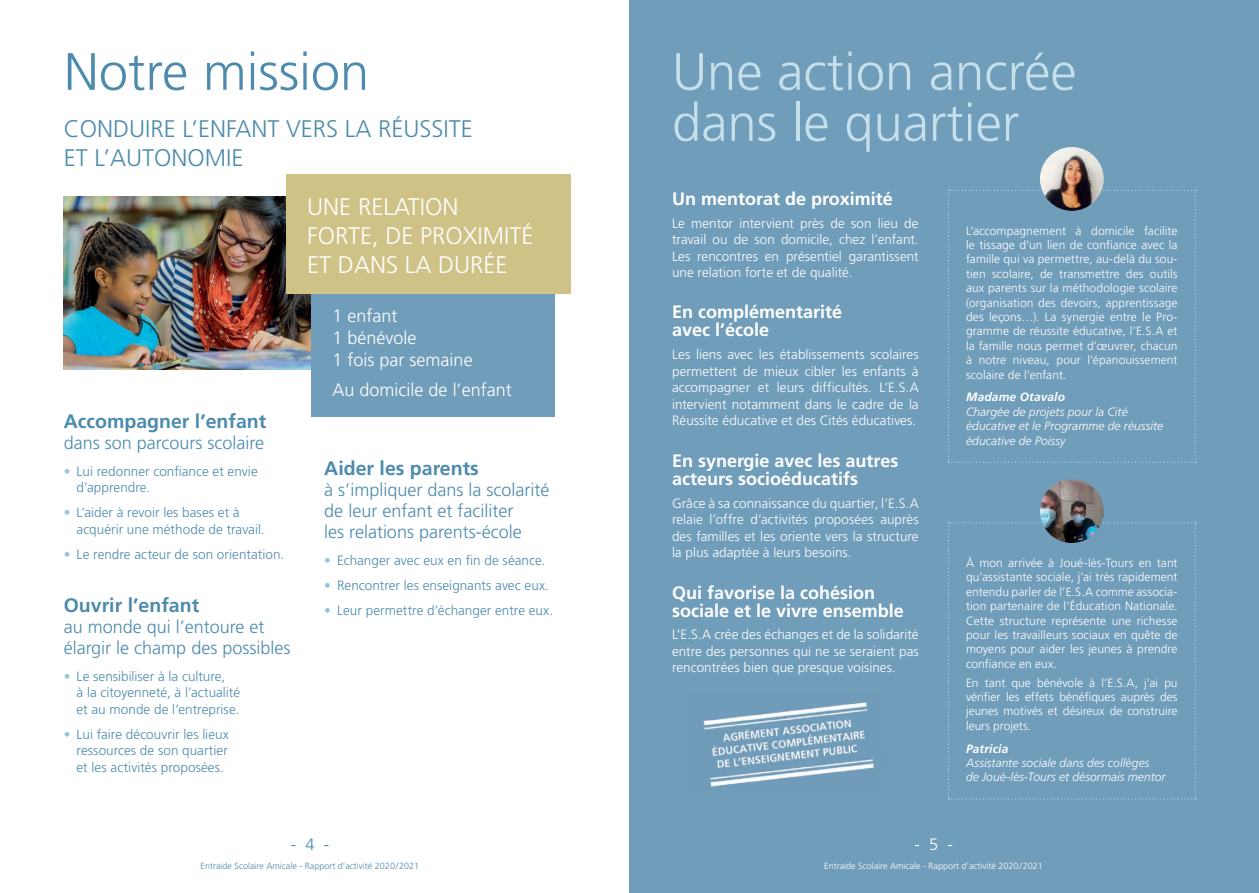
<style>
.page{position:relative;width:1259px;height:893px;background:#fff}
.page>*{position:absolute;margin:0;border:0;box-sizing:border-box;transform-origin:0 0}
.t1{font:52.5px/51px "Frutiger LT 45 Lt";color:#c5dfeb}
.t2{font:52.5px "Frutiger LT 45 Lt";color:#4c8bad}
.t3{font:24px/28.8px "Frutiger LT 45 Lt";color:#4c8bad}
.t4{font:24px/28.8px "Frutiger LT 45 Lt";color:#fff}
.t5{font:19.5px "Frutiger LT 65 Bd";color:#4c8bad}
.t6{font:18px/21px "Frutiger LT 45 Lt";color:#4c8bad}
.t7{font:18px/18px "Frutiger LT 65 Bd";color:#fff}
.t8{font:18px/21.6px "Frutiger LT 45 Lt";color:#fff}
.t9{font:16.5px "Frutiger LT 45 Lt";color:#fff}
.t10{font:16.5px "Frutiger LT 45 Lt";color:#4c8bad}
.t11{font:13.5px/16.5px "Frutiger LT 45 Lt";letter-spacing:.005em;color:#fff;text-align:justify}
.t12{font:13.5px/16.5px "Frutiger LT 45 Lt";letter-spacing:.005em;color:#4c8bad}
.t13{font:12px/14.4px "Frutiger LT 45 Lt";letter-spacing:.005em;color:#fff;text-align:justify}
.t14{font:12px/14.4px "Frutiger LT 46 Lt It";letter-spacing:.01em;color:#fff}
.t15{font:12px "Frutiger LT 66 Bd It";letter-spacing:.01em;color:#fff}
.t16{font:9px "Frutiger LT 45 Lt";color:#fff}
.t17{font:9px "Frutiger LT 45 Lt";color:#4c8bad}
.s1{color:#97c4dc}
</style>
<div class="page">
<div style="left:629px;top:0;width:630px;height:893px;background:#709dba"></div>
<img style="left:64px;top:196px;width:247px;height:174px">
<div style="left:311px;top:258px;width:244px;height:159px;background:#709dba"></div>
<div style="left:286px;top:175px;width:285px;height:119px;background:#cec287"></div>
<img style="left:703px;top:702px;width:171px;height:85px">
<svg style="left:948px;top:190px;width:248px;height:273px"></svg>
<img style="left:1040px;top:147px;width:63px;height:64px;border-radius:31px">
<svg style="left:948px;top:522px;width:248px;height:278px"></svg>
<img style="left:1040px;top:479px;width:63px;height:64px;border-radius:32px">
<h1 class="t2" style="left:64px;top:42px;width:307px">Notre mission</h1>
<h2 class="t3" style="left:64px;top:114px;width:410px">CONDUIRE L’ENFANT VERS LA RÉUSSITE<br>ET L’AUTONOMIE</h2>
<h2 class="t4" style="left:307px;top:193px;width:228px">UNE RELATION<br>FORTE, DE PROXIMITÉ<br>ET DANS LA DURÉE</h2>
<h3 class="t5" style="left:64px;top:409px;width:204px">Accompagner l’enfant</h3>
<h3 class="t6" style="left:64px;top:432px;width:202px">dans son parcours scolaire</h3>
<p class="t12" style="left:77px;top:463px;width:183px;text-indent:-13px"><span class="s1">•</span> Lui redonner confiance et envie d’apprendre.</p>
<p class="t12" style="left:77px;top:505px;width:190px;text-indent:-13px"><span class="s1">•</span> L’aider à revoir les bases et à acquérir une méthode de travail.</p>
<p class="t12" style="left:64px;top:546px;width:222px"><span class="s1">•</span> Le rendre acteur de son orientation.</p>
<h3 class="t5" style="left:64px;top:594px;width:137px">Ouvrir l’enfant</h3>
<h3 class="t6" style="left:64px;top:616px;width:228px">au monde qui l’entoure et élargir le champ des possibles</h3>
<p class="t12" style="left:77px;top:668px;width:165px;text-indent:-13px"><span class="s1">•</span> Le sensibiliser à la culture,<br>à la citoyenneté, à l’actualité et au monde de l’entreprise.</p>
<p class="t12" style="left:77px;top:726px;width:154px;text-align:justify;text-indent:-13px"><span class="s1">•</span> Lui faire découvrir les lieux ressources de son quartier et les activités proposées.</p>
<h3 class="t8" style="left:332px;top:306px;width:142px">1 enfant<br>1 bénévole<br>1 fois par semaine</h3>
<h3 class="t8" style="left:332px;top:379px;width:181px">Au domicile de l’enfant</h3>
<h3 class="t5" style="left:324px;top:457px;width:156px">Aider les parents</h3>
<h3 class="t6" style="left:324px;top:480px;width:227px">à s’impliquer dans la scolarité de leur enfant et faciliter<br>les relations parents-école</h3>
<p class="t12" style="left:324px;top:552px;width:222px"><span class="s1">•</span> Echanger avec eux en fin de séance.</p>
<p class="t12" style="left:324px;top:578px;width:226px"><span class="s1">•</span> Rencontrer les enseignants avec eux.</p>
<p class="t12" style="left:324px;top:603px;width:230px"><span class="s1">•</span> Leur permettre d’échanger entre eux.</p>
<h3 class="t10" style="left:291px;top:835px;width:40px">- 4 -</h3>
<p class="t17" style="left:201px;top:861px;width:220px">Entraide Scolaire Amicale - Rapport d’activité 2020/2021</p>
<h1 class="t1" style="left:672px;top:47px;width:406px">Une action ancrée dans le quartier</h1>
<h3 class="t7" style="left:672px;top:190px;width:222px">Un mentorat de proximité</h3>
<p class="t11" style="left:672px;top:215px;width:248px">Le mentor intervient près de son lieu de travail ou de son domicile, chez l’enfant.<br>Les rencontres en présentiel garantissent une relation forte et de qualité.</p>
<h3 class="t7" style="left:672px;top:303px;width:172px">En complémentarité avec l’école</h3>
<p class="t11" style="left:672px;top:347px;width:248px">Les liens avec les établissements scolaires permettent de mieux cibler les enfants à accompagner et leurs difficultés. L’E.S.A intervient notamment dans le cadre de la Réussite éducative et des Cités éducatives.</p>
<h3 class="t7" style="left:672px;top:452px;width:228px">En synergie avec les autres acteurs socioéducatifs</h3>
<p class="t11" style="left:672px;top:495px;width:248px">Grâce à sa connaissance du quartier, l’E.S.A relaie l’offre d’activités proposées auprès des familles et les oriente vers la structure la plus adaptée à leurs besoins.</p>
<h3 class="t7" style="left:672px;top:583px;width:233px">Qui favorise la cohésion sociale et le vivre ensemble</h3>
<p class="t11" style="left:672px;top:627px;width:248px">L’E.S.A crée des échanges et de la solidarité entre des personnes qui ne se seraient pas rencontrées bien que presque voisines.</p>
<p class="t13" style="left:966px;top:223px;width:213px">L’accompagnement à domicile facilite le tissage d’un lien de confiance avec la famille qui va permettre, au-delà du sou&shy;tien scolaire, de transmettre des outils aux parents sur la méthodologie scolaire (organisation des devoirs, apprentissage des leçons…). La synergie entre le Pro&shy;gramme de réussite éducative, l’E.S.A et la famille nous permet d’œuvrer, chacun à notre niveau, pour l’épanouissement scolaire de l’enfant.</p>
<p class="t15" style="left:966px;top:390px;width:101px">Madame Otavalo</p>
<p class="t14" style="left:966px;top:405px;width:199px">Chargée de projets pour la Cité éducative et le Programme de réussite éducative de Poissy</p>
<p class="t13" style="left:966px;top:556px;width:213px">À mon arrivée à Joué-lès-Tours en tant qu’assistante sociale, j’ai très rapidement entendu parler de l’E.S.A comme associa&shy;tion partenaire de l’Éducation Nationale.<br>Cette structure représente une richesse pour les travailleurs sociaux en quête de moyens pour aider les jeunes à prendre confiance en eux.</p>
<p class="t13" style="left:966px;top:675px;width:213px">En tant que bénévole à l’E.S.A, j’ai pu vérifier les effets bénéfiques auprès des jeunes motivés et désireux de construire leurs projets.</p>
<p class="t15" style="left:966px;top:741px;width:44px">Patricia</p>
<p class="t14" style="left:966px;top:756px;width:201px">Assistante sociale dans des collèges<br>de Joué-lès-Tours et désormais mentor</p>
<h3 class="t9" style="left:914px;top:835px;width:40px">- 5 -</h3>
<p class="t16" style="left:824px;top:861px;width:220px">Entraide Scolaire Amicale - Rapport d’activité 2020/2021</p>
</div>
